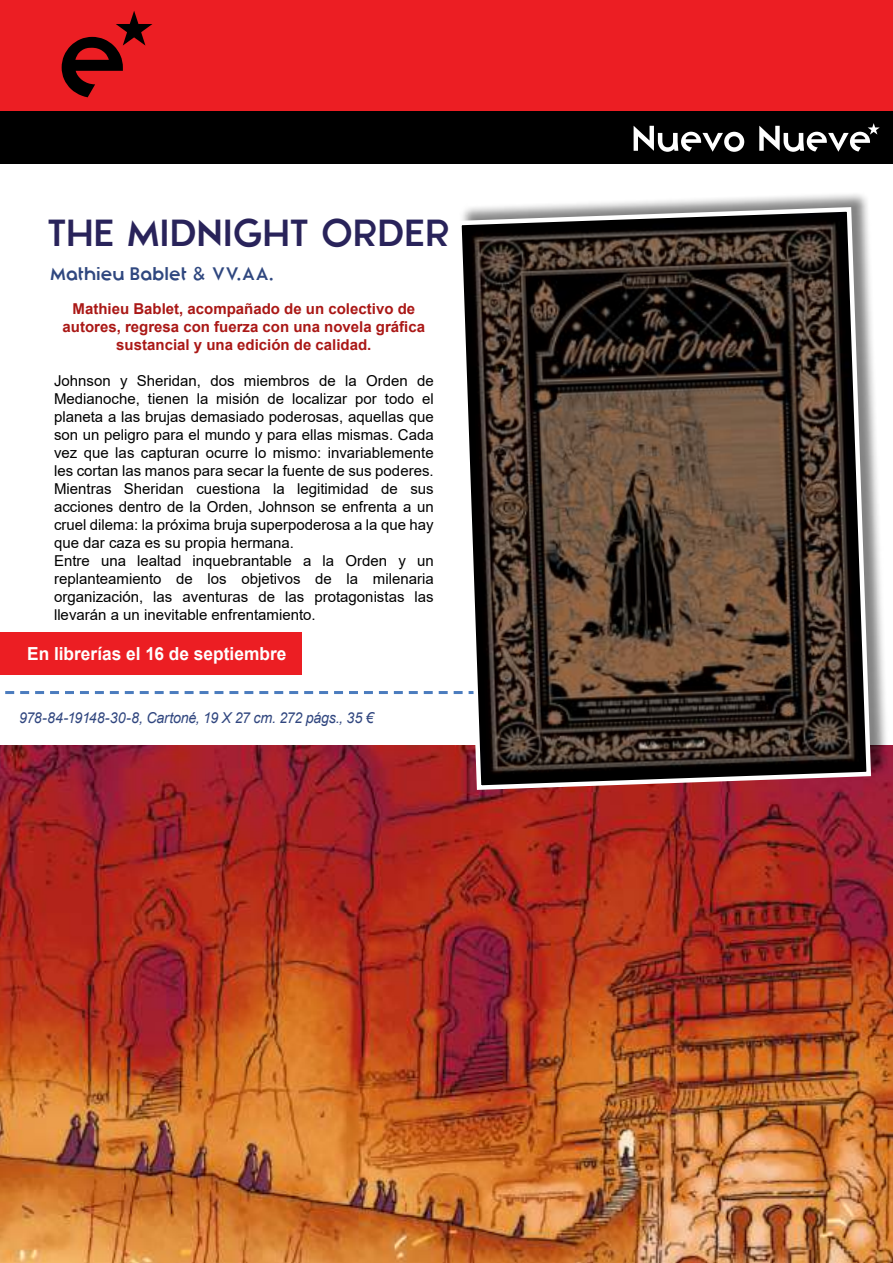
<style>
.page{position:relative;width:893px;height:1263px;background:#fff}
.page>*{position:absolute;margin:0;border:0;box-sizing:border-box;transform-origin:0 0}
.t1{font:900 37.5px "Zeronero";letter-spacing:.015em;color:#29235a}
.t2{font:700 18px "Arial";color:#fff;scale:.96 1}
.t3{font:900 18px "Zeronero";color:#2f477f}
.t4{font:15px/18px "Arial";color:#000}
.t5{font:700 15px/18px "Arial";color:#aa1816;text-align:center}
.t6{font:italic 15px "Arial";letter-spacing:-.02em;color:#30467f;scale:.95 1}
</style>
<div class="page">
<img style="left:0;top:745px;width:892px;height:518px">
<svg style="left:5px;top:691px;width:450px;height:3px"></svg>
<div style="left:0;top:632px;width:302px;height:43px;background:#ec1e23"></div>
<div style="left:459px;top:192px;width:431px;height:599px;background:#000;opacity:.49"></div>
<svg style="left:455px;top:205px;width:418px;height:587px;background:#53433a"></svg>
<div style="left:0;top:0;width:893px;height:123px;background:#ec1e23"></div>
<div style="left:0;top:111px;width:893px;height:53px;background:#000"></div>
<svg style="left:62px;top:11px;width:90px;height:86px"></svg>
<svg style="left:634px;top:126px;width:110px;height:26px"></svg>
<svg style="left:759px;top:123px;width:121px;height:29px"></svg>
<h1 class="t1" style="left:47px;top:211px;width:404px">THE MIDNIGHT ORDER</h1>
<p class="t3" style="left:50px;top:264px;width:225px">Mathieu Bablet &amp; VV.AA.</p>
<p class="t5" style="left:63px;top:301px;width:364px">Mathieu Bablet, acompañado de un colectivo de autores, regresa con fuerza con una novela gráfica sustancial y una edición de calidad.</p>
<p class="t4" style="left:54px;top:373px;width:381px">Johnson y Sheridan, dos miembros de la Orden de Medianoche, tienen la misión de localizar por todo el planeta a las brujas demasiado poderosas, aquellas que son un peligro para el mundo y para ellas mismas. Cada vez que las capturan ocurre lo mismo: invariablemente les cortan las manos para secar la fuente de sus poderes.<br>Mientras Sheridan cuestiona la legitimidad de sus acciones dentro de la Orden, Johnson se enfrenta a un cruel dilema: la próxima bruja superpoderosa a la que hay que dar caza es su propia hermana.<br>Entre una lealtad inquebrantable a la Orden y un replanteamiento de los objetivos de la milenaria organización, las aventuras de las protagonistas las llevarán a un inevitable enfrentamiento.</p>
<p class="t2" style="left:27px;top:647px;width:272px">En librerías el 16 de septiembre</p>
<p class="t6" style="left:19px;top:712px;width:375px">978-84-19148-30-8, Cartoné, 19 X 27 cm. 272 págs., 35 €</p>
</div>
